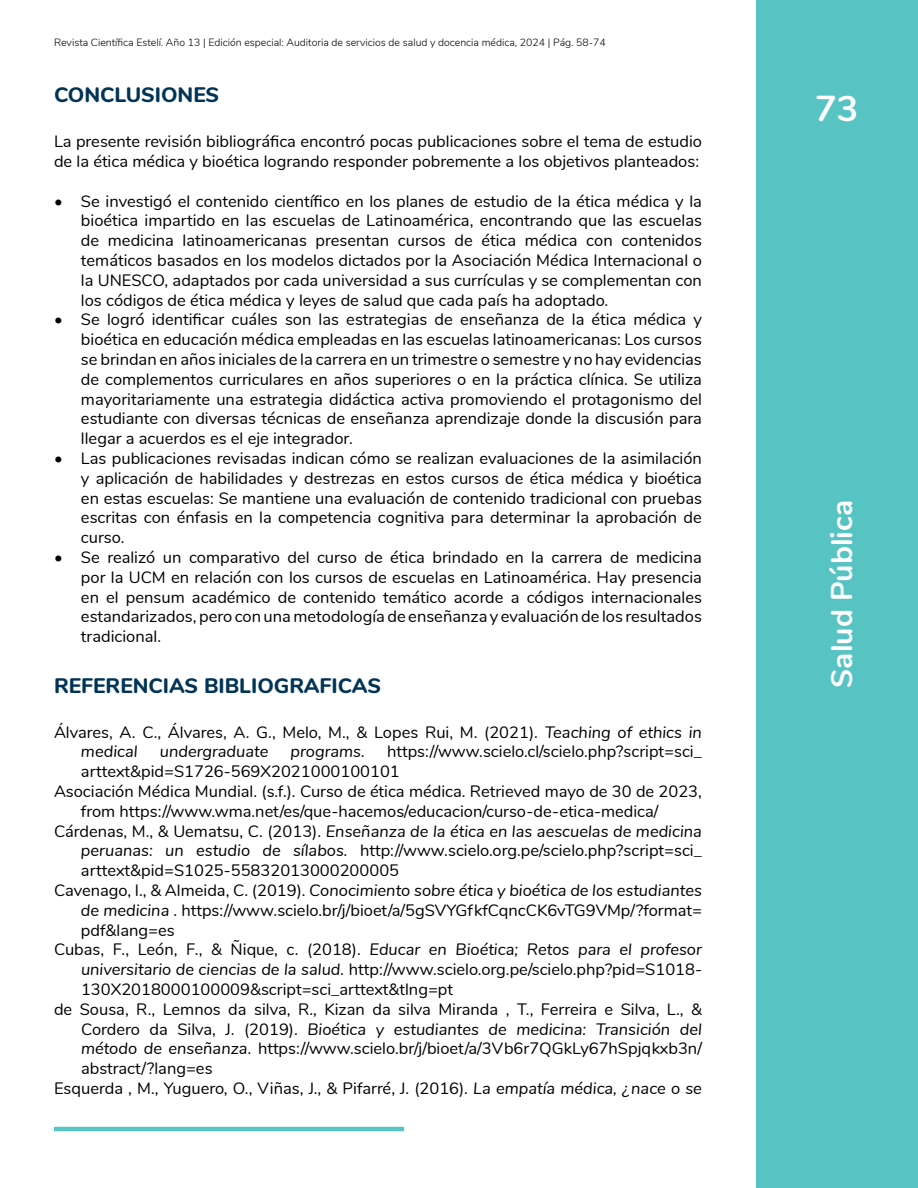
<style>
.page{position:relative;width:918px;height:1188px;background:#fff}
.page>*{position:absolute;margin:0;border:0;box-sizing:border-box;transform-origin:0 0}
.t1{font:700 36px "Nunito";color:#fff}
.t2{font:700 30px "Nunito";color:#fff}
.t3{font:800 21px "Nunito";color:#003457}
.t4{font:16.5px/19.8px "Nunito";color:#000;text-align:justify}
.t5{font:italic 16.5px "Nunito";color:#000}
.t6{font:300 10.5px "Nunito";color:#000}
.s1{font-style:italic}
.s2{font-style:normal}
</style>
<div class="page">
<div style="left:756px;top:0;width:162px;height:1188px;background:#57c3c3"></div>
<hr style="left:54px;top:1127px;width:350px;height:4px;background:#57c3c3">
<p class="t6" style="left:54px;top:34px;width:553px">Revista Científica Estelí. Año 13 | Edición especial: Auditoria de servicios de salud y docencia médica, 2024 | Pág. 58-74</p>
<p class="t3" style="left:54px;top:79px;width:167px">CONCLUSIONES</p>
<p class="t4" style="left:54px;top:131px;width:650px">La presente revisión bibliográfica encontró pocas publicaciones sobre el tema de estudio de la ética médica y bioética logrando responder pobremente a los objetivos planteados:</p>
<p class="t4" style="left:81px;top:190px;width:623px;text-indent:-27px">• Se investigó el contenido científico en los planes de estudio de la ética médica y la bioética impartido en las escuelas de Latinoamérica, encontrando que las escuelas de medicina latinoamericanas presentan cursos de ética médica con contenidos temáticos basados en los modelos dictados por la Asociación Médica Internacional o la UNESCO, adaptados por cada universidad a sus currículas y se complementan con los códigos de ética médica y leyes de salud que cada país ha adoptado.</p>
<p class="t4" style="left:81px;top:309px;width:623px;text-indent:-27px">• Se logró identificar cuáles son las estrategias de enseñanza de la ética médica y bioética en educación médica empleadas en las escuelas latinoamericanas: Los cursos se brindan en años iniciales de la carrera en un trimestre o semestre y no hay evidencias de complementos curriculares en años superiores o en la práctica clínica. Se utiliza mayoritariamente una estrategia didáctica activa promoviendo el protagonismo del estudiante con diversas técnicas de enseñanza aprendizaje donde la discusión para llegar a acuerdos es el eje integrador.</p>
<p class="t4" style="left:81px;top:447px;width:623px;text-indent:-27px">• Las publicaciones revisadas indican cómo se realizan evaluaciones de la asimilación y aplicación de habilidades y destrezas en estos cursos de ética médica y bioética en estas escuelas: Se mantiene una evaluación de contenido tradicional con pruebas escritas con énfasis en la competencia cognitiva para determinar la aprobación de curso.</p>
<p class="t4" style="left:81px;top:546px;width:623px;text-indent:-27px">• Se realizó un comparativo del curso de ética brindado en la carrera de medicina por la UCM en relación con los cursos de escuelas en Latinoamérica. Hay presencia en el pensum académico de contenido temático acorde a códigos internacionales estandarizados, pero con una metodología de enseñanza y evaluación de los resultados tradicional.</p>
<p class="t3" style="left:54px;top:670px;width:329px">REFERENCIAS BIBLIOGRAFICAS</p>
<p class="t4" style="left:81px;top:721px;width:623px;text-indent:-27px">Álvares, A. C., Álvares, A. G., Melo, M., &amp; Lopes Rui, M. (2021). <span class="s1">Teaching of ethics in medical</span></p>
<p class="t5" style="left:160px;top:740px;width:110px">undergraduate</p>
<p class="t5" style="left:291px;top:740px;width:76px">programs.</p>
<p class="t4" style="left:387px;top:741px;width:316px">https://www.scielo.cl/scielo.php?script=sci_</p>
<p class="t4" style="left:81px;top:761px;width:320px">arttext&amp;pid=S1726-569X2021000100101</p>
<p class="t4" style="left:54px;top:780px;width:650px">Asociación Médica Mundial. (s.f.). Curso de ética médica. Retrieved mayo de 30 de 2023,</p>
<p class="t4" style="left:81px;top:800px;width:579px">from https://www.wma.net/es/que-hacemos/educacion/curso-de-etica-medica/</p>
<p class="t5" style="left:54px;top:819px;width:650px"><span class="s2">Cárdenas, M., &amp; Uematsu, C. (2013).</span> Enseñanza de la ética en las aescuelas de medicina</p>
<p class="t4" style="left:81px;top:840px;width:623px"><span class="s1">peruanas: un estudio de sílabos.</span> http://www.scielo.org.pe/scielo.php?script=sci_</p>
<p class="t4" style="left:81px;top:860px;width:320px">arttext&amp;pid=S1025-55832013000200005</p>
<p class="t5" style="left:54px;top:878px;width:650px"><span class="s2">Cavenago, I., &amp; Almeida, C. (2019).</span> Conocimiento sobre ética y bioética de los estudiantes</p>
<p class="t4" style="left:81px;top:899px;width:622px"><span class="s1">de medicina</span> . https://www.scielo.br/j/bioet/a/5gSVYGfkfCqncCK6vTG9VMp/?format=</p>
<p class="t4" style="left:81px;top:919px;width:95px">pdf&amp;lang=es</p>
<p class="t5" style="left:54px;top:938px;width:649px"><span class="s2">Cubas, F., León, F., &amp; Ñique, c. (2018).</span> Educar en Bioética; Retos para el profesor</p>
<p class="t4" style="left:81px;top:959px;width:623px"><span class="s1">universitario de ciencias de la salud.</span> http://www.scielo.org.pe/scielo.php?pid=S1018-</p>
<p class="t4" style="left:81px;top:978px;width:374px">130X2018000100009&amp;script=sci_arttext&amp;tlng=pt</p>
<p class="t4" style="left:54px;top:998px;width:650px">de Sousa, R., Lemnos da silva, R., Kizan da silva Miranda , T., Ferreira e Silva, L., &amp;</p>
<p class="t5" style="left:81px;top:1017px;width:622px"><span class="s2">Cordero da Silva, J. (2019).</span> Bioética y estudiantes de medicina: Transición del</p>
<p class="t4" style="left:81px;top:1038px;width:622px"><span class="s1">método de enseñanza.</span> https://www.scielo.br/j/bioet/a/3Vb6r7QGkLy67hSpjqkxb3n/</p>
<p class="t4" style="left:81px;top:1058px;width:133px">abstract/?lang=es</p>
<p class="t4" style="left:54px;top:1077px;width:650px">Esquerda , M., Yuguero, O., Viñas, J., &amp; Pifarré, J. (2016). <span class="s1">La empatía médica, ¿nace o se</span></p>
<h1 class="t1" style="left:815px;top:82px;width:45px">73</h1>
<h2 class="t2" style="left:820px;top:688px;width:189px;rotate:-90deg">Salud Pública</h2>
</div>
